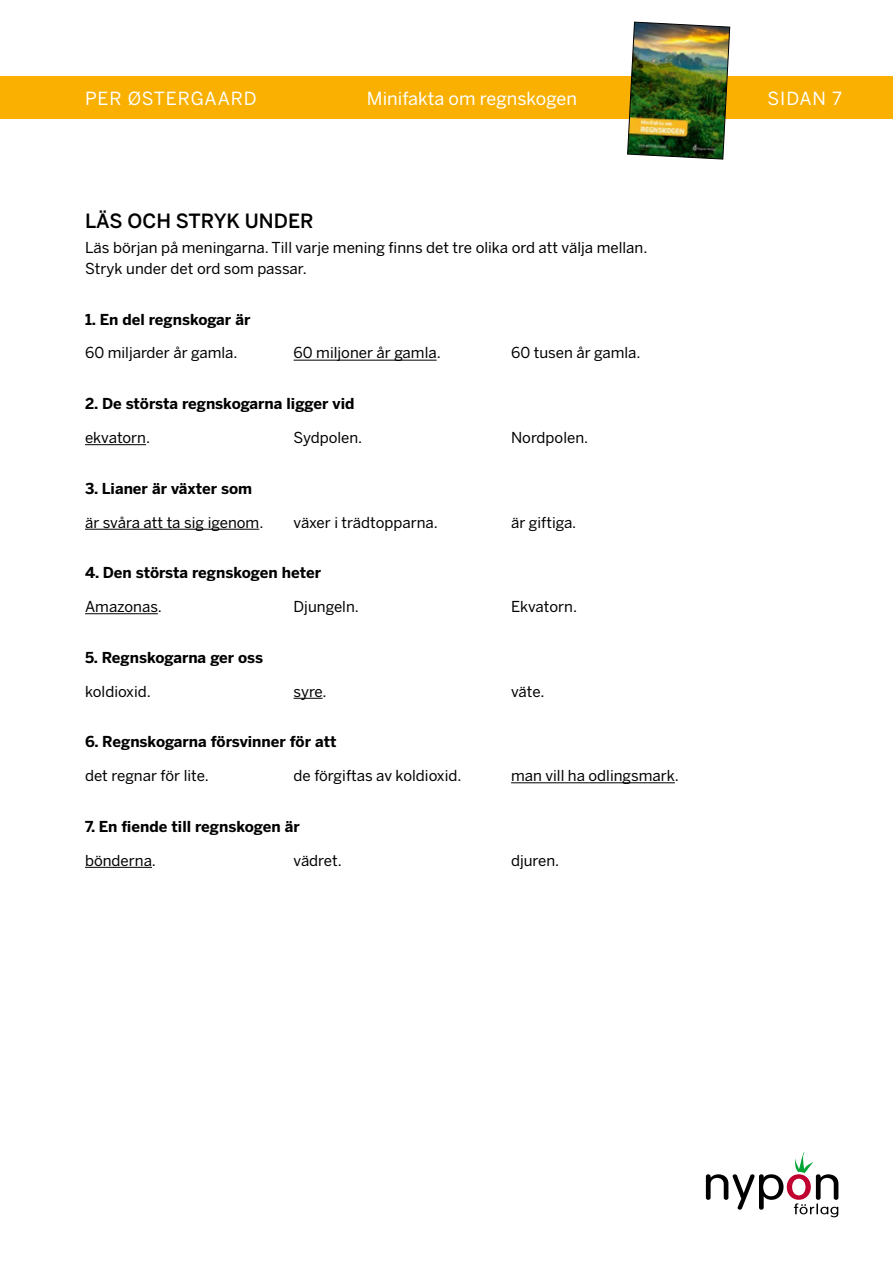
<style>
.page{position:relative;width:893px;height:1263px;background:#fff}
.page>*{position:absolute;margin:0;border:0;box-sizing:border-box;transform-origin:0 0}
.t1{font:500 19.5px "Benton Sans";color:#000}
.t2{font:18px "Benton Sans";color:#fff}
.t3{font:18px "Benton Sans";letter-spacing:.05em;color:#fff}
.t4{font:15px/21px "Benton Sans";color:#000}
.t5{font:700 15px "Benton Sans";color:#000}
</style>
<div class="page">
<svg style="left:706px;top:1152px;width:132px;height:65px"></svg>
<div style="left:0;top:77px;width:893px;height:42px;background:#f9b000"></div>
<img style="left:627px;top:21px;width:103px;height:139px">
<hr style="left:294px;top:360px;width:143px;height:1px;background:#000">
<hr style="left:85px;top:444px;width:61px;height:1px;background:#000">
<hr style="left:85px;top:529px;width:174px;height:1px;background:#000">
<hr style="left:85px;top:613px;width:73px;height:1px;background:#000">
<svg style="left:294px;top:698px;width:29px;height:1px"></svg>
<hr style="left:511px;top:782px;width:164px;height:1px;background:#000">
<hr style="left:85px;top:867px;width:67px;height:1px;background:#000">
<p class="t3" style="left:85px;top:87px;width:173px">PER ØSTERGAARD</p>
<p class="t2" style="left:367px;top:87px;width:211px">Minifakta om regnskogen</p>
<p class="t2" style="left:768px;top:87px;width:76px">SIDAN 7</p>
<h1 class="t1" style="left:85px;top:209px;width:230px">LÄS OCH STRYK UNDER</h1>
<p class="t4" style="left:85px;top:237px;width:564px">Läs början på meningarna. Till varje mening finns det tre olika ord att välja mellan.<br>Stryk under det ord som passar.</p>
<p class="t5" style="left:85px;top:310px;width:167px">1. En del regnskogar är</p>
<p class="t4" style="left:85px;top:343px;width:154px">60 miljarder år gamla.</p>
<p class="t4" style="left:294px;top:343px;width:149px">60 miljoner år gamla.</p>
<p class="t4" style="left:511px;top:343px;width:131px">60 tusen år gamla.</p>
<p class="t5" style="left:85px;top:394px;width:271px">2. De största regnskogarna ligger vid</p>
<p class="t4" style="left:85px;top:427px;width:67px">ekvatorn.</p>
<p class="t4" style="left:294px;top:427px;width:70px">Sydpolen.</p>
<p class="t4" style="left:511px;top:427px;width:79px">Nordpolen.</p>
<p class="t5" style="left:85px;top:479px;width:169px">3. Lianer är växter som</p>
<p class="t4" style="left:85px;top:512px;width:180px">är svåra att ta sig igenom.</p>
<p class="t4" style="left:294px;top:512px;width:146px">växer i trädtopparna.</p>
<p class="t4" style="left:511px;top:512px;width:67px">är giftiga.</p>
<p class="t5" style="left:85px;top:563px;width:238px">4. Den största regnskogen heter</p>
<p class="t4" style="left:85px;top:596px;width:78px">Amazonas.</p>
<p class="t4" style="left:294px;top:596px;width:67px">Djungeln.</p>
<p class="t4" style="left:511px;top:596px;width:68px">Ekvatorn.</p>
<p class="t5" style="left:85px;top:648px;width:180px">5. Regnskogarna ger oss</p>
<p class="t4" style="left:85px;top:681px;width:67px">koldioxid.</p>
<p class="t4" style="left:294px;top:681px;width:35px">syre.</p>
<p class="t4" style="left:511px;top:681px;width:35px">väte.</p>
<p class="t5" style="left:85px;top:732px;width:253px">6. Regnskogarna försvinner för att</p>
<p class="t4" style="left:85px;top:765px;width:125px">det regnar för lite.</p>
<p class="t4" style="left:294px;top:765px;width:169px">de förgiftas av koldioxid.</p>
<p class="t4" style="left:511px;top:765px;width:169px">man vill ha odlingsmark.</p>
<p class="t5" style="left:85px;top:817px;width:216px">7. En fiende till regnskogen är</p>
<p class="t4" style="left:85px;top:850px;width:72px">bönderna.</p>
<p class="t4" style="left:294px;top:850px;width:50px">vädret.</p>
<p class="t4" style="left:511px;top:850px;width:50px">djuren.</p>
</div>
